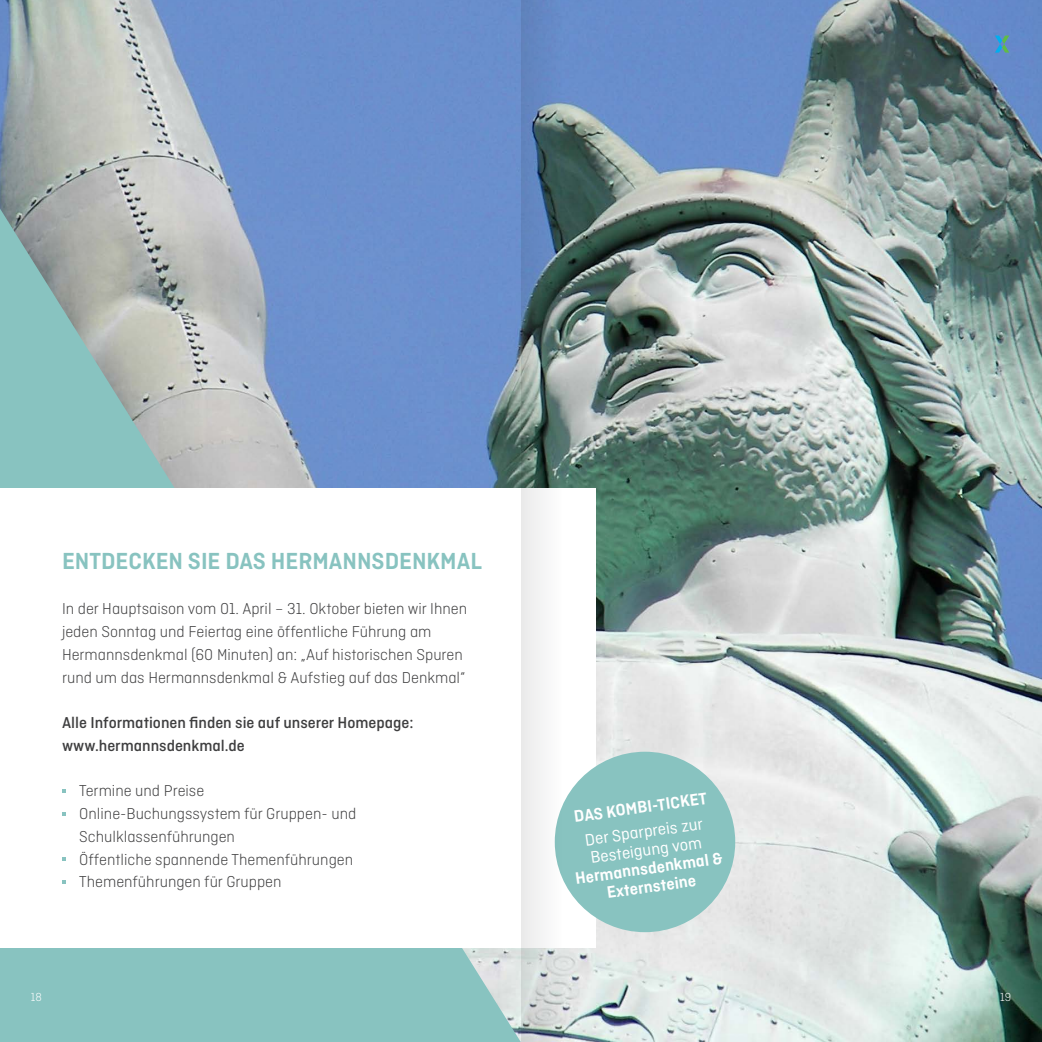
<style>
.page{position:relative;width:1042px;height:1042px;background:#fff}
.page>*{position:absolute;margin:0;border:0;box-sizing:border-box;transform-origin:0 0}
.t1{font:600 24.5px "Ciutadella";color:#88c3c0}
.t2{font:600 17.5px "Ciutadella";color:#fff}
.t3{font:17.5px "Ciutadella";color:#fff}
.t4{font:300 16.62px/22.8px "Ciutadella";color:#3e3e3f}
.t5{font:500 16.62px "Ciutadella";color:#3e3e3f}
.t6{font:300 12.25px "Ciutadella";color:#fff}
</style>
<div class="page">
<img style="left:0;top:0;width:1042px;height:1042px">
<svg style="left:0;top:209px;width:521px;height:833px;background:#8baec1"></svg>
<div style="left:0;top:489px;width:595px;height:459px;background:#fff"></div>
<svg style="left:62px;top:789px;width:4px;height:4px"></svg>
<svg style="left:62px;top:812px;width:4px;height:4px"></svg>
<svg style="left:62px;top:857px;width:4px;height:4px"></svg>
<svg style="left:62px;top:880px;width:4px;height:4px"></svg>
<div style="left:555px;top:752px;width:180px;height:180px;background:#88c3c0;border-radius:50%"></div>
<svg style="left:994px;top:35px;width:15px;height:18px"></svg>
<svg style="left:521px;top:0;width:41px;height:1042px"></svg>
<p class="t1" style="left:62px;top:547px;width:421px">ENTDECKEN SIE DAS HERMANNSDENKMAL</p>
<p class="t4" style="left:62px;top:597px;width:407px">In der Hauptsaison vom 01. April – 31. Oktober bieten wir Ihnen jeden Sonntag und Feiertag eine öffentliche Führung am Hermannsdenkmal (60 Minuten) an: „Auf historischen Spuren rund um das Hermannsdenkmal &amp; Aufstieg auf das Denkmal“</p>
<p class="t5" style="left:62px;top:713px;width:353px">Alle Informationen finden sie auf unserer Homepage:</p>
<p class="t5" style="left:62px;top:736px;width:184px">www.hermannsdenkmal.de</p>
<p class="t4" style="left:79px;top:779px;width:126px">Termine und Preise</p>
<p class="t4" style="left:79px;top:802px;width:278px">Online-Buchungssystem für Gruppen- und<br>Schulklassenführungen</p>
<p class="t4" style="left:79px;top:848px;width:275px">Öffentliche spannende Themenführungen</p>
<p class="t4" style="left:79px;top:870px;width:204px">Themenführungen für Gruppen</p>
<p class="t2" style="left:573px;top:807px;width:136px;rotate:-8deg">DAS KOMBI-TICKET</p>
<p class="t3" style="left:584px;top:830px;width:120px;rotate:-8deg">Der Sparpreis zur</p>
<p class="t3" style="left:589px;top:848px;width:114px;rotate:-8deg">Besteigung vom</p>
<p class="t2" style="left:574px;top:868px;width:150px;rotate:-8deg">Hermannsdenkmal &amp;</p>
<p class="t2" style="left:605px;top:882px;width:91px;rotate:-8deg">Externsteine</p>
<p class="t6" style="left:31px;top:990px;width:13px">18</p>
<p class="t6" style="left:1000px;top:990px;width:13px">19</p>
</div>
